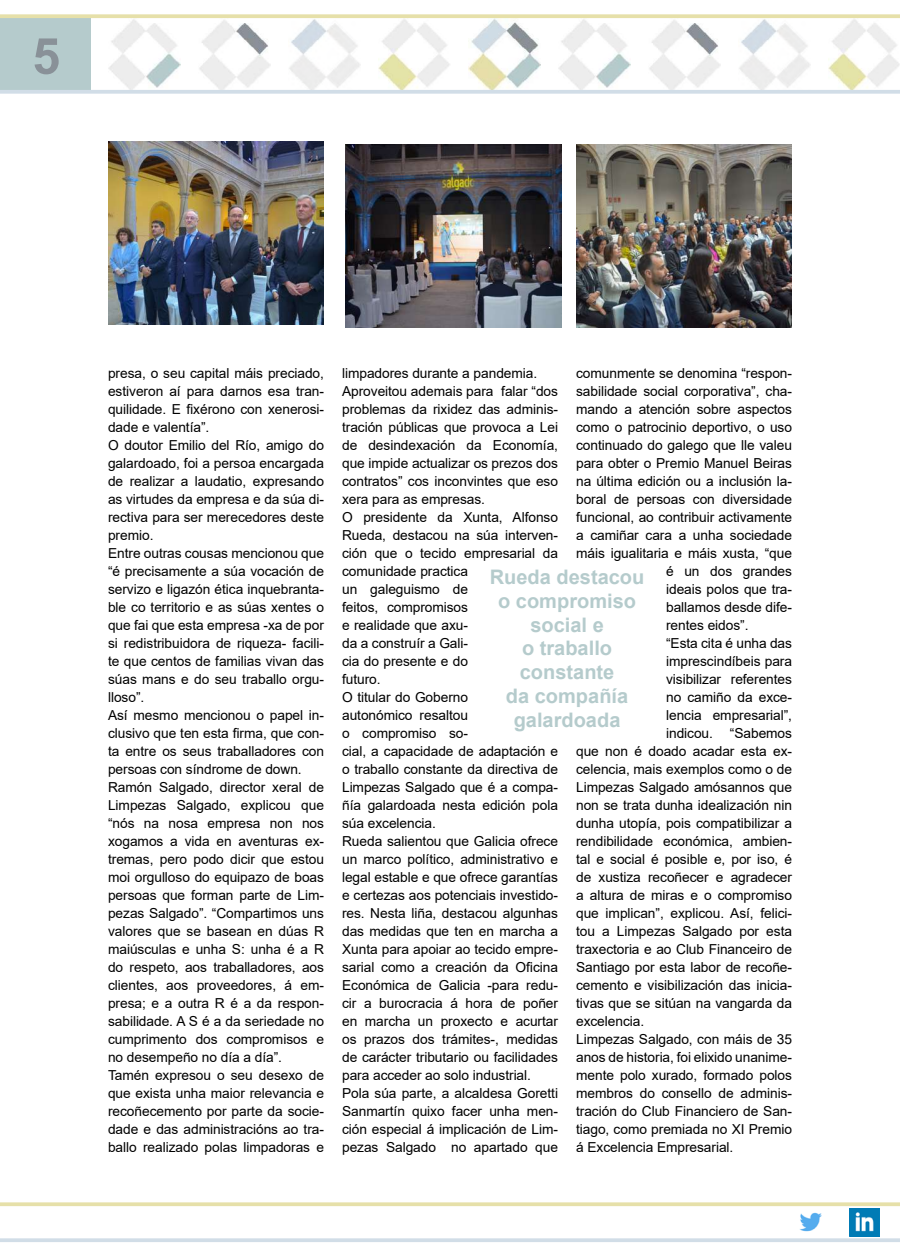
<style>
.page{position:relative;width:900px;height:1260px;background:#fff}
.page>*{position:absolute;margin:0;border:0;box-sizing:border-box;transform-origin:0 0}
.t1{font:700 50px "Arial";color:#899198}
.t2{font:700 20px/23.8px "Arial";color:#b5cbcc;text-align:center}
.t3{font:13.75px/18px "Arial";letter-spacing:-.005em;color:#000}
</style>
<div class="page">
<img style="left:378px;top:18px;width:72px;height:72px">
<img style="left:828px;top:18px;width:72px;height:72px">
<img style="left:739px;top:18px;width:71px;height:72px">
<img style="left:289px;top:18px;width:71px;height:72px">
<img style="left:649px;top:18px;width:71px;height:72px">
<img style="left:199px;top:18px;width:71px;height:72px">
<img style="left:558px;top:18px;width:72px;height:72px">
<img style="left:108px;top:18px;width:72px;height:72px">
<img style="left:468px;top:18px;width:72px;height:72px">
<div style="left:0;top:18px;width:90px;height:72px;background:#b5cbcc"></div>
<svg style="left:0;top:90px;width:900px;height:4px;background:#d4dfe9"></svg>
<svg style="left:0;top:14px;width:900px;height:4px;background:#e8e2b0"></svg>
<svg style="left:0;top:1238px;width:900px;height:4px;background:#d4dfe9"></svg>
<svg style="left:0;top:1202px;width:900px;height:4px;background:#e8e2b1"></svg>
<img style="left:799px;top:1212px;width:23px;height:20px">
<img style="left:849px;top:1208px;width:30px;height:28px">
<img style="left:108px;top:142px;width:216px;height:183px">
<img style="left:345px;top:144px;width:216px;height:183px">
<img style="left:576px;top:144px;width:216px;height:183px">
<h1 class="t1" style="left:32px;top:21px;width:29px">5</h1>
<p class="t3" style="left:108px;top:364px;width:217px">presa, o seu capital máis preciado, estiveron aí para darnos esa tran&shy;quilidade. E fixérono con xenerosi&shy;dade e valentía”.<br>O doutor Emilio del Río, amigo do galardoado, foi a persoa encargada de realizar a laudatio, expresando as virtudes da empresa e da súa di&shy;rectiva para ser merecedores deste premio.<br>Entre outras cousas mencionou que “é precisamente a súa vocación de servizo e ligazón ética inquebranta&shy;ble co territorio e as súas xentes o que fai que esta empresa -xa de por si redistribuidora de riqueza- facili&shy;te que centos de familias vivan das súas mans e do seu traballo orgu&shy;lloso”.<br>Así mesmo mencionou o papel in&shy;clusivo que ten esta firma, que con&shy;ta entre os seus traballadores con persoas con síndrome de down.<br>Ramón Salgado, director xeral de<br>Limpezas Salgado, explicou que “nós na nosa empresa non nos xogamos a vida en aventuras ex&shy;tremas, pero podo dicir que estou moi orgulloso do equipazo de boas persoas que forman parte de Lim&shy;pezas Salgado”. “Compartimos uns valores que se basean en dúas R maiúsculas e unha S: unha é a R do respeto, aos traballadores, aos clientes, aos proveedores, á em&shy;presa; e a outra R é a da respon&shy;sabilidade. A S é a da seriedade no cumprimento dos compromisos e no desempeño no día a día”.<br>Tamén expresou o seu desexo de que exista unha maior relevancia e recoñecemento por parte da socie&shy;dade e das administracións ao tra&shy;ballo realizado polas limpadoras e</p>
<p class="t3" style="left:342px;top:364px;width:217px">limpadores durante a pandemia.<br>Aproveitou ademais para falar “dos problemas da rixidez das adminis&shy;tración públicas que provoca a Lei de desindexación da Economía, que impide actualizar os prezos dos contratos” cos inconvintes que eso xera para as empresas.<br>O presidente da Xunta, Alfonso<br>Rueda, destacou na súa interven&shy;ción que o tecido empresarial da comunidade practica<br>un galeguismo de<br>feitos, compromisos<br>e realidade que axu-<br>da a construír a Gali-<br>cia do presente e do<br>futuro.<br>O titular do Goberno<br>autonómico resaltou<br>o compromiso so-<br>cial, a capacidade de adaptación e o traballo constante da directiva de<br>Limpezas Salgado que é a compa&shy;ñía galardoada nesta edición pola súa excelencia.<br>Rueda salientou que Galicia ofrece un marco político, administrativo e legal estable e que ofrece garantías e certezas aos potenciais investido&shy;res. Nesta liña, destacou algunhas das medidas que ten en marcha a<br>Xunta para apoiar ao tecido empre&shy;sarial como a creación da Oficina<br>Económica de Galicia -para redu&shy;cir a burocracia á hora de poñer en marcha un proxecto e acurtar os prazos dos trámites-, medidas de carácter tributario ou facilidades para acceder ao solo industrial.<br>Pola súa parte, a alcaldesa Goretti<br>Sanmartín quixo facer unha men&shy;ción especial á implicación de Lim&shy;pezas Salgado no apartado que</p>
<p class="t3" style="left:576px;top:364px;width:217px">comunmente se denomina “respon-</p>
<p class="t3" style="left:576px;top:382px;width:217px">sabilidade social corporativa”, cha-</p>
<p class="t3" style="left:576px;top:400px;width:217px">mando a atención sobre aspectos</p>
<p class="t3" style="left:576px;top:418px;width:217px">como o patrocinio deportivo, o uso</p>
<p class="t3" style="left:576px;top:436px;width:217px">continuado do galego que lle valeu</p>
<p class="t3" style="left:576px;top:454px;width:217px">para obter o Premio Manuel Beiras</p>
<p class="t3" style="left:576px;top:472px;width:217px">na última edición ou a inclusión la-</p>
<p class="t3" style="left:576px;top:490px;width:217px">boral de persoas con diversidade</p>
<p class="t3" style="left:576px;top:508px;width:217px">funcional, ao contribuir activamente</p>
<p class="t3" style="left:576px;top:526px;width:217px">a camiñar cara a unha sociedade</p>
<p class="t3" style="left:576px;top:544px;width:217px">máis igualitaria e máis xusta, “que</p>
<p class="t3" style="left:666px;top:562px;width:127px">é un dos grandes</p>
<p class="t3" style="left:666px;top:580px;width:127px">ideais polos que tra-</p>
<p class="t3" style="left:666px;top:598px;width:127px">ballamos desde dife-</p>
<p class="t3" style="left:666px;top:616px;width:84px">rentes eidos”.</p>
<p class="t3" style="left:666px;top:634px;width:127px">“Esta cita é unha das</p>
<p class="t3" style="left:666px;top:652px;width:127px">imprescindíbeis para</p>
<p class="t3" style="left:666px;top:670px;width:127px">visibilizar referentes</p>
<p class="t3" style="left:666px;top:688px;width:127px">no camiño da exce-</p>
<p class="t3" style="left:666px;top:706px;width:127px">lencia empresarial”,</p>
<p class="t3" style="left:666px;top:724px;width:127px">indicou. “Sabemos</p>
<p class="t3" style="left:576px;top:742px;width:217px">que non é doado acadar esta ex-</p>
<p class="t3" style="left:576px;top:760px;width:217px">celencia, mais exemplos como o de</p>
<p class="t3" style="left:576px;top:778px;width:217px">Limpezas Salgado amósannos que</p>
<p class="t3" style="left:576px;top:796px;width:217px">non se trata dunha idealización nin</p>
<p class="t3" style="left:576px;top:814px;width:217px">dunha utopía, pois compatibilizar a</p>
<p class="t3" style="left:576px;top:832px;width:217px">rendibilidade económica, ambien-</p>
<p class="t3" style="left:576px;top:850px;width:217px">tal e social é posible e, por iso, é</p>
<p class="t3" style="left:576px;top:868px;width:217px">de xustiza recoñecer e agradecer</p>
<p class="t3" style="left:576px;top:886px;width:217px">a altura de miras e o compromiso</p>
<p class="t3" style="left:576px;top:904px;width:217px">que implican”, explicou. Así, felici-</p>
<p class="t3" style="left:576px;top:922px;width:217px">tou a Limpezas Salgado por esta</p>
<p class="t3" style="left:576px;top:940px;width:217px">traxectoria e ao Club Financeiro de</p>
<p class="t3" style="left:576px;top:958px;width:217px">Santiago por esta labor de recoñe-</p>
<p class="t3" style="left:576px;top:976px;width:217px">cemento e visibilización das inicia-</p>
<p class="t3" style="left:576px;top:994px;width:217px">tivas que se sitúan na vangarda da</p>
<p class="t3" style="left:576px;top:1012px;width:70px">excelencia.</p>
<p class="t3" style="left:576px;top:1030px;width:217px">Limpezas Salgado, con máis de 35</p>
<p class="t3" style="left:576px;top:1048px;width:217px">anos de historia, foi elixido unanime-</p>
<p class="t3" style="left:576px;top:1066px;width:217px">mente polo xurado, formado polos</p>
<p class="t3" style="left:576px;top:1084px;width:217px">membros do consello de adminis-</p>
<p class="t3" style="left:576px;top:1102px;width:217px">tración do Club Financiero de San-</p>
<p class="t3" style="left:576px;top:1120px;width:217px">tiago, como premiada no XI Premio</p>
<p class="t3" style="left:576px;top:1138px;width:159px">á Excelencia Empresarial.</p>
<h2 class="t2" style="left:490px;top:565px;width:156px">Rueda destacou o compromiso social e<br>o traballo constante<br>da compañía galardoada</h2>
</div>
